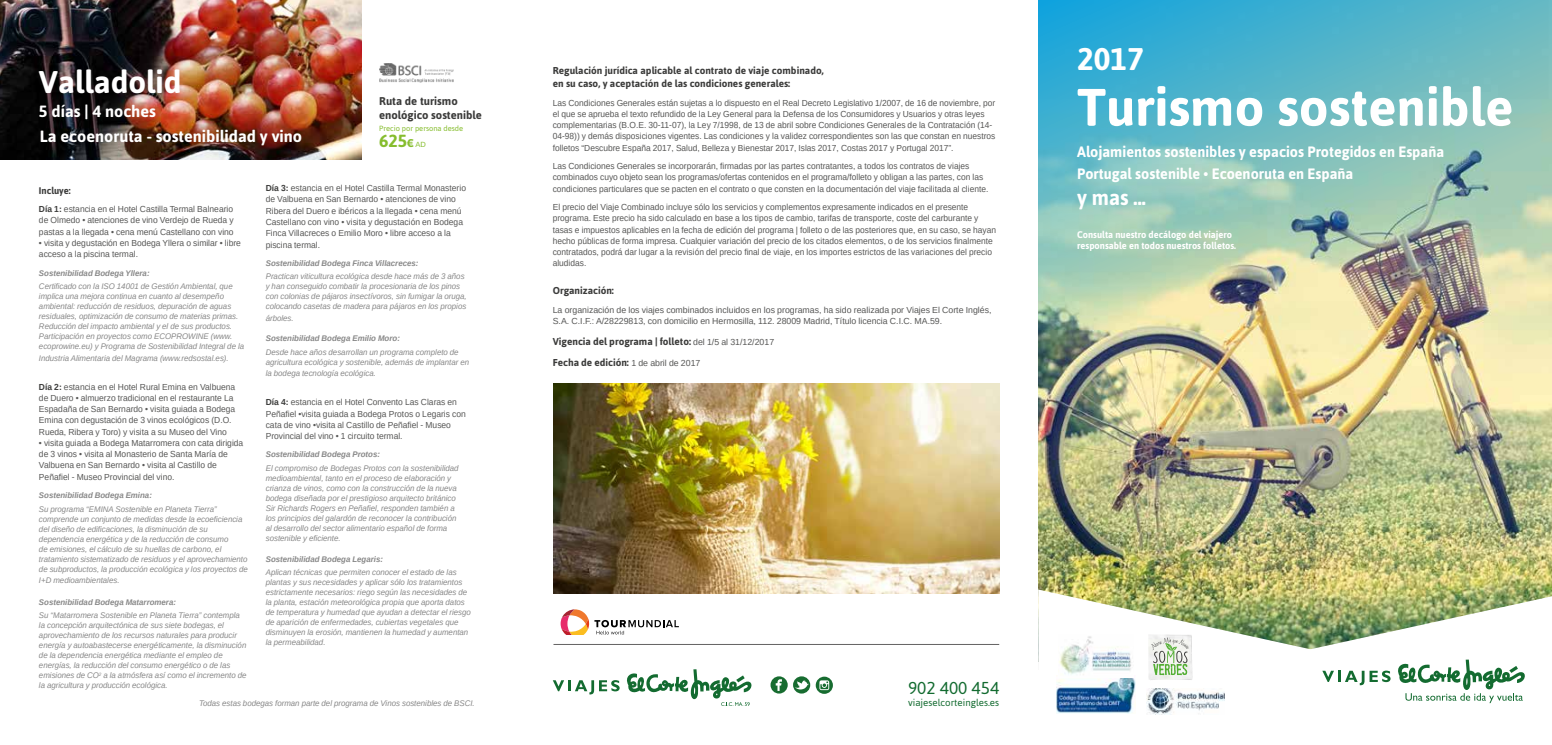
<style>
.page{position:relative;width:1552px;height:745px;background:#fff}
.page>*{position:absolute;margin:0;border:0;box-sizing:border-box;transform-origin:0 0}
.t1{font:700 52.5px "Asap";color:#fff}
.t2{font:700 31.25px "Asap";color:#fff}
.t3{font:700 21.25px "Asap";color:#fff;scale:.96 1}
.t4{font:700 17.5px "Asap";color:#86bd2e}
.t5{font:17.25px "Asap";color:#136b30}
.t6{font:700 16.25px "Asap";color:#fff}
.t7{font:700 15px/21.5px "Asap";color:#fff;scale:.96 1}
.t8{font:700 11.25px/13.8px "Asap";color:#3c3c3b}
.t9{font:700 10px/13.8px "Asap";color:#3c3c3b}
.t10{font:700 9.62px/11.5px "Asap";color:#fff;scale:.96 1}
.t11{font:9.62px "Asap";color:#136b30}
.t12{font:700 9.62px "Asap";color:#3c3c3b}
.t13{font:8.75px/11.2px "Arimo";color:#575756;scale:.96 1}
.t14{font:8.75px/11.2px "Arimo";color:#575756}
.t15{font:italic 8.12px/10px "Arimo";color:#878787}
.t16{font:italic 700 8.12px "Arimo";color:#878787}
.t17{font:7.5px "Asap";color:#86bd2e}
.s1{font-size:11.25px}
.s2{font-family:"Arimo";font-weight:400;font-size:7.5px}
.s3{font-weight:700;color:#3c3c3b}
.s4{font-family:"Arimo";font-weight:400;font-size:8.75px;color:#575756}
</style>
<div class="page">
<img style="left:1038px;top:391px;width:514px;height:205px">
<img style="left:0;top:0;width:361px;height:159px">
<img style="left:553px;top:383px;width:446px;height:210px">
<svg style="left:561px;top:609px;width:118px;height:25px"></svg>
<hr style="left:553px;top:643px;width:446px;height:1px;background:#646363">
<svg style="left:553px;top:669px;width:199px;height:36px"></svg>
<svg style="left:771px;top:676px;width:39px;height:17px"></svg>
<svg style="left:816px;top:676px;width:17px;height:17px"></svg>
<img style="left:1038px;top:589px;width:477px;height:73px">
<img style="left:1038px;top:0;width:514px;height:391px">
<img style="left:1056px;top:679px;width:80px;height:34px">
<img style="left:1059px;top:633px;width:47px;height:42px">
<img style="left:1147px;top:702px;width:72px;height:11px">
<img style="left:1106px;top:596px;width:446px;height:106px">
<img style="left:379px;top:64px;width:75px;height:19px">
<h2 class="t2" style="left:39px;top:64px;width:144px">Valladolid</h2>
<h3 class="t6" style="left:39px;top:102px;width:118px">5 días | 4 noches</h3>
<h3 class="t8" style="left:379px;top:94px;width:104px">Ruta de turismo enológico sostenible</h3>
<p class="t17" style="left:379px;top:124px;width:86px">Precio por persona desde</p>
<h3 class="t4" style="left:379px;top:130px;width:48px">625<span class="s1">€</span> <span class="s2">AD</span></h3>
<h3 class="t6" style="left:40px;top:126px;width:264px">La ecoenoruta - sostenibilidad y vino</h3>
<p class="t12" style="left:39px;top:185px;width:33px">Incluye:</p>
<p class="t14" style="left:39px;top:203px;width:196px;text-align:justify"><span class="s3">Día 1:</span> estancia en el Hotel Castilla Termal Balneario de Olmedo • atenciones de vino Verdejo de Rueda y pastas a la llegada • cena menú Castellano con vino</p>
<p class="t14" style="left:39px;top:237px;width:204px">• visita y degustación en Bodega Yllera o similar • libre acceso a la piscina termal.</p>
<p class="t16" style="left:39px;top:267px;width:112px">Sostenibilidad Bodega Yllera:</p>
<p class="t15" style="left:39px;top:281px;width:207px">Certificado con la ISO 14001 de Gestión Ambiental, que implica una mejora continua en cuanto al desempeño ambiental: reducción de residuos, depuración de aguas residuales, optimización de consumo de materias primas.<br>Reducción del impacto ambiental y el de sus productos.<br>Participación en proyectos como ECOPROWINE (www. ecoprowine.eu) y Programa de Sostenibilidad Integral de la</p>
<p class="t15" style="left:39px;top:352px;width:191px">Industria Alimentaria del Magrama (www.redsostal.es).</p>
<p class="t14" style="left:39px;top:380px;width:198px"><span class="s3">Día 2:</span> estancia en el Hotel Rural Emina en Valbuena de Duero • almuerzo tradicional en el restaurante La Espadaña de San Bernardo • visita guiada a Bodega Emina con degustación de 3 vinos ecológicos (D.O.<br>Rueda, Ribera y Toro) y visita a su Museo del Vino</p>
<p class="t14" style="left:39px;top:437px;width:206px">• visita guiada a Bodega Matarromera con cata dirigida de 3 vinos • visita al Monasterio de Santa María de Valbuena en San Bernardo • visita al Castillo de Peñafiel - Museo Provincial del vino.</p>
<p class="t16" style="left:39px;top:489px;width:114px">Sostenibilidad Bodega Emina:</p>
<p class="t15" style="left:39px;top:503px;width:210px">Su programa “EMINA Sostenible en Planeta Tierra” comprende un conjunto de medidas desde la ecoeficiencia del diseño de edificaciones, la disminución de su dependencia energética y de la reducción de consumo<br>de emisiones, el cálculo de su huellas de carbono, el tratamiento sistematizado de residuos y el aprovechamiento de subproductos, la producción ecológica y los proyectos de</p>
<p class="t15" style="left:39px;top:574px;width:82px">I+D medioambientales.</p>
<p class="t16" style="left:39px;top:596px;width:139px">Sostenibilidad Bodega Matarromera:</p>
<p class="t15" style="left:39px;top:610px;width:209px">Su “Matarromera Sostenible en Planeta Tierra” contempla la concepción arquitectónica de sus siete bodegas, el aprovechamiento de los recursos naturales para producir energía y autoabastecerse energéticamente, la disminución de la dependencia energética mediante el empleo de energías, la reducción del consumo energético o de las emisiones de CO<sup>2</sup> a la atmósfera así como el incremento de la agricultura y producción ecológica.</p>
<p class="t14" style="left:266px;top:182px;width:202px"><span class="s3">Día 3:</span> estancia en el Hotel Castilla Termal Monasterio de Valbuena en San Bernardo • atenciones de vino Ribera del Duero e ibéricos a la llegada • cena menú Castellano con vino • visita y degustación en Bodega Finca Villacreces o Emilio Moro • libre acceso a la piscina termal.</p>
<p class="t16" style="left:266px;top:257px;width:154px">Sostenibilidad Bodega Finca Villacreces:</p>
<p class="t15" style="left:266px;top:271px;width:203px">Practican viticultura ecológica desde hace más de 3 años y han conseguido combatir la procesionaria de los pinos con colonias de pájaros insectívoros, sin fumigar la oruga, colocando casetas de madera para pájaros en los propios</p>
<p class="t15" style="left:266px;top:312px;width:30px">árboles.</p>
<p class="t16" style="left:266px;top:333px;width:136px">Sostenibilidad Bodega Emilio Moro:</p>
<p class="t15" style="left:266px;top:347px;width:205px">Desde hace años desarrollan un programa completo de agricultura ecológica y sostenible, además de implantar en</p>
<p class="t15" style="left:266px;top:368px;width:112px">la bodega tecnología ecológica.</p>
<p class="t14" style="left:266px;top:396px;width:202px"><span class="s3">Día 4:</span> estancia en el Hotel Convento Las Claras en Peñafiel •visita guiada a Bodega Protos o Legaris con cata de vino •visita al Castillo de Peñafiel - Museo Provincial del vino • 1 circuito termal.</p>
<p class="t16" style="left:266px;top:448px;width:116px">Sostenibilidad Bodega Protos:</p>
<p class="t15" style="left:266px;top:462px;width:194px">El compromiso de Bodegas Protos con la sostenibilidad medioambiental, tanto en el proceso de elaboración y crianza de vinos, como con la construcción de la nueva bodega diseñada por el prestigioso arquitecto británico Sir Richards Rogers en Peñafiel, responden también a los principios del galardón de reconocer la contribución al desarrollo del sector alimentario español de forma sostenible y eficiente.</p>
<p class="t16" style="left:266px;top:553px;width:119px">Sostenibilidad Bodega Legaris:</p>
<p class="t15" style="left:266px;top:567px;width:207px">Aplican técnicas que permiten conocer el estado de las plantas y sus necesidades y aplicar sólo los tratamientos estrictamente necesarios: riego según las necesidades de la planta, estación meteorológica propia que aporta datos de temperatura y humedad que ayudan a detectar el riesgo de aparición de enfermedades, cubiertas vegetales que disminuyen la erosión, mantienen la humedad y aumentan la permeabilidad.</p>
<p class="t9" style="left:553px;top:63px;width:272px">Regulación jurídica aplicable al contrato de viaje combinado, en su caso, y aceptación de las condiciones generales:</p>
<p class="t13" style="left:553px;top:97px;width:463px">Las Condiciones Generales están sujetas a lo dispuesto en el Real Decreto Legislativo 1/2007, de 16 de noviembre, por el que se aprueba el texto refundido de la Ley General para la Defensa de los Consumidores y Usuarios y otras leyes complementarias (B.O.E. 30-11-07), la Ley 7/1998, de 13 de abril sobre Condiciones Generales de la Contratación (14- 04-98)) y demás disposiciones vigentes. Las condiciones y la validez correspondientes son las que constan en nuestros folletos “Descubre España 2017, Salud, Belleza y Bienestar 2017, Islas 2017, Costas 2017 y Portugal 2017”.</p>
<p class="t13" style="left:553px;top:160px;width:455px">Las Condiciones Generales se incorporarán, firmadas por las partes contratantes, a todos los contratos de viajes combinados cuyo objeto sean los programas/ofertas contenidos en el programa/folleto y obligan a las partes, con las condiciones particulares que se pacten en el contrato o que consten en la documentación del viaje facilitada al cliente.</p>
<p class="t13" style="left:553px;top:201px;width:463px">El precio del Viaje Combinado incluye sólo los servicios y complementos expresamente indicados en el presente programa. Este precio ha sido calculado en base a los tipos de cambio, tarifas de transporte, coste del carburante y tasas e impuestos aplicables en la fecha de edición del programa | folleto o de las posteriores que, en su caso, se hayan hecho públicas de forma impresa. Cualquier variación del precio de los citados elementos, o de los servicios finalmente contratados, podrá dar lugar a la revisión del precio final de viaje, en los importes estrictos de las variaciones del precio aludidas.</p>
<p class="t9" style="left:553px;top:283px;width:63px">Organización:</p>
<p class="t14" style="left:553px;top:304px;width:440px">La organización de los viajes combinados incluidos en los programas, ha sido realizada por Viajes El Corte Inglés,<br>S.A. C.I.F.: A/28229813, con domicilio en Hermosilla, 112. 28009 Madrid, Título licencia C.I.C. MA.59.</p>
<p class="t9" style="left:553px;top:330px;width:223px;line-height:20.9px">Vigencia del programa | folleto: <span class="s4">del 1/5 al 31/12/2017<br></span>Fecha de edición: <span class="s4">1 de abril de 2017</span></p>
<h3 class="t5" style="left:908px;top:677px;width:93px">902 400 454</h3>
<p class="t15" style="left:199px;top:697px;width:277px">Todas estas bodegas forman parte del programa de Vinos sostenibles de BSCI.</p>
<p class="t11" style="left:908px;top:696px;width:93px">viajeselcorteingles.es</p>
<h2 class="t2" style="left:1077px;top:41px;width:68px">2017</h2>
<h1 class="t1" style="left:1077px;top:77px;width:438px">Turismo sostenible</h1>
<h3 class="t7" style="left:1077px;top:141px;width:384px">Alojamientos sostenibles y espacios Protegidos en España<br>Portugal sostenible • Ecoenoruta en España</h3>
<h3 class="t3" style="left:1077px;top:184px;width:73px">y mas ...</h3>
<p class="t10" style="left:1077px;top:228px;width:167px">Consulta nuestro decálogo del viajero responsable en todos nuestros folletos.</p>
</div>
